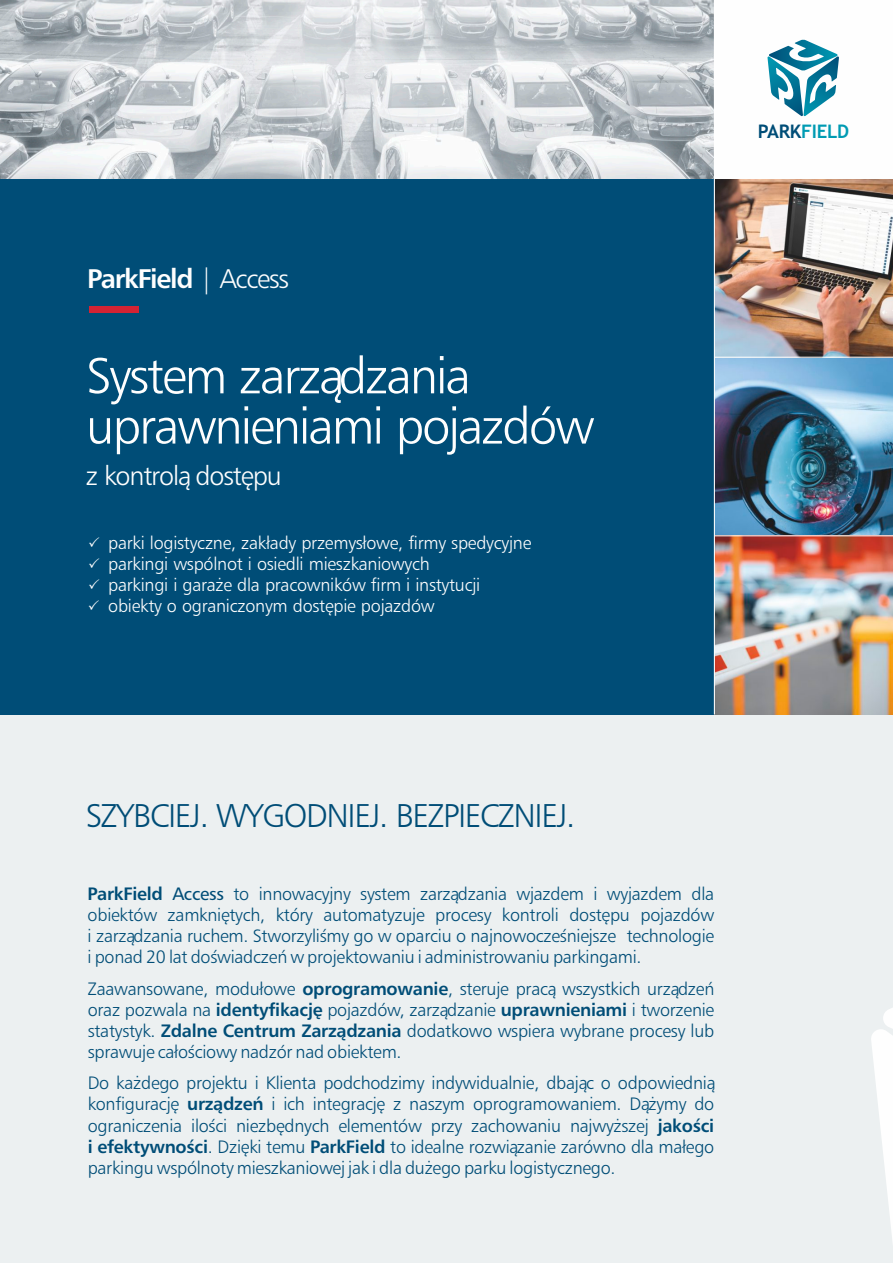
<style>
.page{position:relative;width:893px;height:1263px;background:#fff}
.page>*{position:absolute;margin:0;border:0;box-sizing:border-box;transform-origin:0 0}
.t1{font:51px/50.2px "Humanist 777 Lt AT";letter-spacing:-.04em;color:#fefefe}
.t2{font:33px "Humanist 777 Lt AT";letter-spacing:-.04em;color:#004d77}
.t3{font:27px "Humanist 777 AT Bold";letter-spacing:-.045em;color:#fefefe}
.t4{font:27px "Humanist 777 Lt AT";letter-spacing:-.04em;color:#fefefe}
.t5{font:700 18.75px "Trebuchet MS";letter-spacing:-.015em;color:#009bb3}
.t6{font:18px/21.1px "Humanist 777 Lt AT";letter-spacing:-.015em;color:#004d77;text-align:justify}
.t7{font:18px/20.9px "Humanist 777 Lt AT";letter-spacing:-.015em;color:#fefefe}
.s1{font-family:"Humanist 777 Lt AT"}
.s2{color:#004d77}
.s3{font-family:"Humanist 777 AT Bold"}
.s4{font-family:"Humanist 777 AT"}
</style>
<div class="page">
<div style="left:0;top:714px;width:893px;height:549px;background:#ecf0f1"></div>
<svg style="left:871px;top:1008px;width:22px;height:233px"></svg>
<img style="left:1px;top:0;width:713px;height:179px">
<div style="left:0;top:179px;width:714px;height:535px;background:#004d77"></div>
<img style="left:715px;top:179px;width:178px;height:535px">
<svg style="left:767px;top:40px;width:72px;height:76px"></svg>
<hr style="left:714px;top:357px;width:179px;height:1px;background:#fefefe">
<hr style="left:714px;top:535px;width:179px;height:1px;background:#fefefe">
<hr style="left:0;top:0;width:1px;height:1263px;background:#ecf0f1">
<hr style="left:0;top:714px;width:1px;height:357px;background:#fefefe">
<div style="left:89px;top:306px;width:50px;height:7px;background:#d42333"></div>
<h3 class="t3" style="left:87px;top:267px;width:203px">ParkField <span class="s1">| Access</span></h3>
<h1 class="t1" style="left:86px;top:355px;width:510px">System zarządzania uprawnieniami pojazdów</h1>
<h3 class="t4" style="left:86px;top:464px;width:198px">z kontrolą dostępu</h3>
<p class="t7" style="left:108px;top:534px;width:425px">parki logistyczne, zakłady przemysłowe, firmy spedycyjne parkingi wspólnot i osiedli mieszkaniowych<br>parkingi i garaże dla pracowników firm i instytucji obiekty o ograniczonym dostępie pojazdów</p>
<p class="t5" style="left:758px;top:124px;width:93px"><span class="s2">PARK</span>FIELD</p>
<h2 class="t2" style="left:86px;top:802px;width:491px">SZYBCIEJ. WYGODNIEJ. BEZPIECZNIEJ.</h2>
<p class="t6" style="left:88px;top:885px;width:628px"><span class="s3">ParkField</span> <span class="s4">Access</span> to innowacyjny system zarządzania wjazdem i wyjazdem dla obiektów zamkniętych, który automatyzuje procesy kontroli dostępu pojazdów i zarządzania ruchem. Stworzyliśmy go w oparciu o najnowocześniejsze technologie i ponad 20 lat doświadczeń w projektowaniu i administrowaniu parkingami.</p>
<p class="t6" style="left:88px;top:979px;width:628px">Zaawansowane, modułowe <span class="s3">oprogramowanie</span>, steruje pracą wszystkich urządzeń oraz pozwala na <span class="s3">identyfikację</span> pojazdów, zarządzanie <span class="s3">uprawnieniami</span> i tworzenie statystyk. <span class="s3">Zdalne Centrum Zarządzania</span> dodatkowo wspiera wybrane procesy lub sprawuje całościowy nadzór nad obiektem.</p>
<p class="t6" style="left:88px;top:1074px;width:628px">Do każdego projektu i Klienta podchodzimy indywidualnie, dbając o odpowiednią konfigurację <span class="s3">urządzeń</span> i ich integrację z naszym oprogramowaniem. Dążymy do ograniczenia ilości niezbędnych elementów przy zachowaniu najwyższej <span class="s3">jakości i efektywności</span>. Dzięki temu <span class="s3">ParkField</span> to idealne rozwiązanie zarówno dla małego parkingu wspólnoty mieszkaniowej jak i dla dużego parku logistycznego.</p>
</div>
